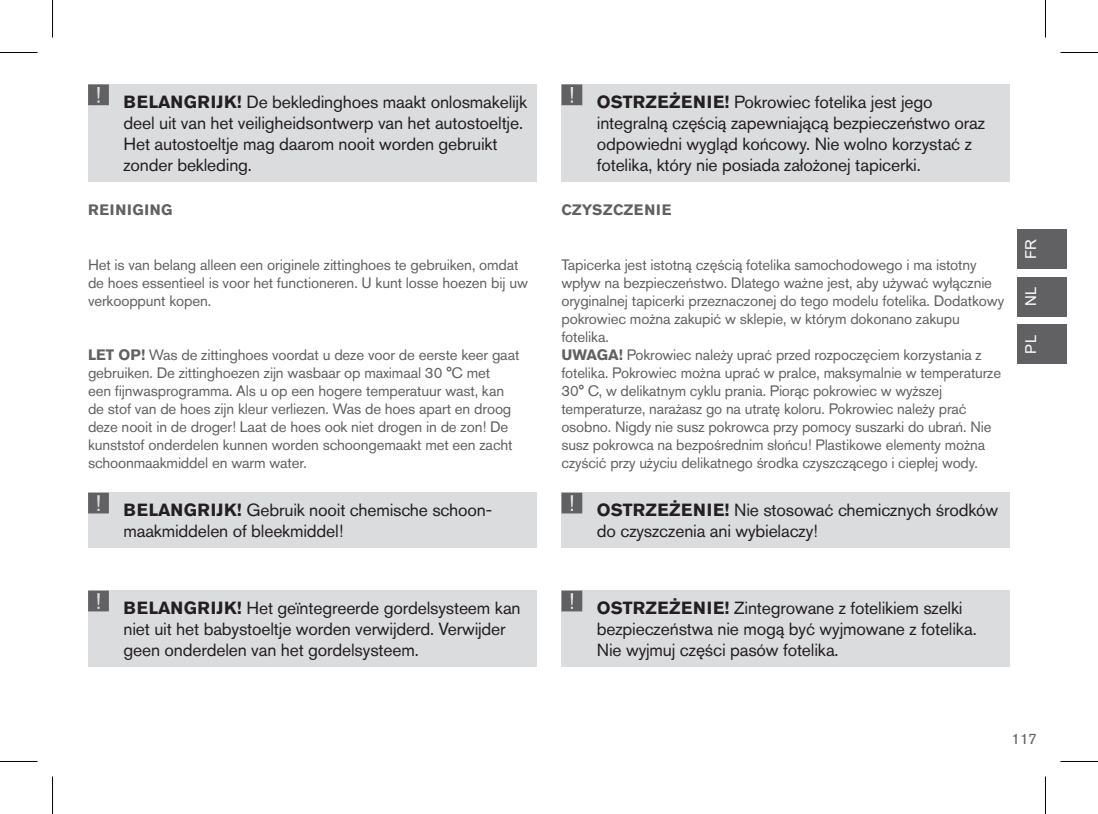
<style>
.page{position:relative;width:1098px;height:814px;background:#fff}
.page>*{position:absolute;margin:0;border:0;box-sizing:border-box;transform-origin:0 0}
.t1{font:75px "Warnung Cybex";color:#616164}
.t2{font:17.5px/21px "Akzidenz Grotesk Pro";letter-spacing:-.01em;color:#231f20}
.t3{font:15px/18px "Akzidenz Grotesk Pro";letter-spacing:-.01em;color:#616164}
.t4{font:700 15px "Akzidenz Grotesk Pro";letter-spacing:.05em;color:#616164}
.t5{font:15px "Arial";color:#fff}
.s1{font-weight:700}
</style>
<div class="page">
<div style="left:1016px;top:229px;width:50px;height:40px;background:#616164"></div>
<div style="left:1016px;top:277px;width:50px;height:39px;background:#616164"></div>
<div style="left:1016px;top:324px;width:50px;height:40px;background:#616164"></div>
<div style="left:561px;top:492px;width:448px;height:56px;background:#dbdcde"></div>
<div style="left:88px;top:492px;width:448px;height:56px;background:#dbdcde"></div>
<div style="left:561px;top:590px;width:448px;height:77px;background:#dbdcde"></div>
<div style="left:88px;top:590px;width:448px;height:77px;background:#dbdcde"></div>
<div style="left:561px;top:84px;width:448px;height:98px;background:#dbdcde"></div>
<div style="left:88px;top:84px;width:448px;height:98px;background:#dbdcde"></div>
<hr style="left:0;top:52px;width:38px;height:1px;background:#000">
<hr style="left:1060px;top:52px;width:37px;height:1px;background:#000">
<hr style="left:0;top:761px;width:38px;height:1px;background:#000">
<hr style="left:1060px;top:761px;width:37px;height:1px;background:#000">
<hr style="left:52px;top:0;width:1px;height:38px;background:#000">
<hr style="left:52px;top:776px;width:1px;height:38px;background:#000">
<hr style="left:1044px;top:0;width:1px;height:38px;background:#000">
<hr style="left:1044px;top:776px;width:1px;height:38px;background:#000">
<h1 class="t1" style="left:88px;top:47px;width:22px">!</h1>
<p class="t2" style="left:123px;top:91px;width:405px"><span class="s1">BELANGRIJK!</span> De bekledinghoes maakt onlosmakelijk deel uit van het veiligheidsontwerp van het autostoeltje.<br>Het autostoeltje mag daarom nooit worden gebruikt zonder bekleding.</p>
<h1 class="t1" style="left:561px;top:47px;width:22px">!</h1>
<p class="t2" style="left:596px;top:91px;width:389px"><span class="s1">OSTRZEŻENIE!</span> Pokrowiec fotelika jest jego integralną częścią zapewniającą bezpieczeństwo oraz odpowiedni wygląd końcowy. Nie wolno korzystać z fotelika, który nie posiada założonej tapicerki.</p>
<p class="t4" style="left:88px;top:200px;width:86px">REINIGING</p>
<p class="t4" style="left:561px;top:200px;width:111px">CZYSZCZENIE</p>
<p class="t3" style="left:88px;top:256px;width:441px">Het is van belang alleen een originele zittinghoes te gebruiken, omdat de hoes essentieel is voor het functioneren. U kunt losse hoezen bij uw verkooppunt kopen.</p>
<p class="t3" style="left:88px;top:346px;width:433px"><span class="s1">LET OP!</span> Was de zittinghoes voordat u deze voor de eerste keer gaat gebruiken. De zittinghoezen zijn wasbaar op maximaal 30 °C met<br>een fijnwasprogramma. Als u op een hogere temperatuur wast, kan de stof van de hoes zijn kleur verliezen. Was de hoes apart en droog deze nooit in de droger! Laat de hoes ook niet drogen in de zon! De kunststof onderdelen kunnen worden schoongemaakt met een zacht schoonmaakmiddel en warm water.</p>
<h1 class="t1" style="left:88px;top:455px;width:22px">!</h1>
<p class="t2" style="left:123px;top:500px;width:370px"><span class="s1">BELANGRIJK!</span> Gebruik nooit chemische schoon&shy;maakmiddelen of bleekmiddel!</p>
<h1 class="t1" style="left:88px;top:553px;width:22px">!</h1>
<p class="t2" style="left:123px;top:597px;width:398px"><span class="s1">BELANGRIJK!</span> Het geïntegreerde gordelsysteem kan niet uit het babystoeltje worden verwijderd. Verwijder geen onderdelen van het gordelsysteem.</p>
<p class="t3" style="left:561px;top:256px;width:444px">Tapicerka jest istotną częścią fotelika samochodowego i ma istotny wpływ na bezpieczeństwo. Dlatego ważne jest, aby używać wyłącznie oryginalnej tapicerki przeznaczonej do tego modelu fotelika. Dodatkowy pokrowiec można zakupić w sklepie, w którym dokonano zakupu fotelika.</p>
<p class="t3" style="left:561px;top:346px;width:441px"><span class="s1">UWAGA!</span> Pokrowiec należy uprać przed rozpoczęciem korzystania z fotelika. Pokrowiec można uprać w pralce, maksymalnie w temperaturze 30° C, w delikatnym cyklu prania. Piorąc pokrowiec w wyższej temperaturze, narażasz go na utratę koloru. Pokrowiec należy prać osobno. Nigdy nie susz pokrowca przy pomocy suszarki do ubrań. Nie susz pokrowca na bezpośrednim słońcu! Plastikowe elementy można czyścić przy użyciu delikatnego środka czyszczącego i ciepłej wody.</p>
<h1 class="t1" style="left:561px;top:455px;width:22px">!</h1>
<p class="t2" style="left:596px;top:500px;width:403px"><span class="s1">OSTRZEŻENIE!</span> Nie stosować chemicznych środków do czyszczenia ani wybielaczy!</p>
<h1 class="t1" style="left:561px;top:553px;width:22px">!</h1>
<p class="t2" style="left:596px;top:597px;width:381px"><span class="s1">OSTRZEŻENIE!</span> Zintegrowane z fotelikiem szelki bezpieczeństwa nie mogą być wyjmowane z fotelika.<br>Nie wyjmuj części pasów fotelika.</p>
<p class="t5" style="left:1020px;top:259px;width:22px;rotate:-90deg">FR</p>
<p class="t5" style="left:1020px;top:306px;width:21px;rotate:-90deg">NL</p>
<p class="t5" style="left:1020px;top:353px;width:20px;rotate:-90deg">PL</p>
<p class="t3" style="left:1011px;top:730px;width:27px">117</p>
</div>
